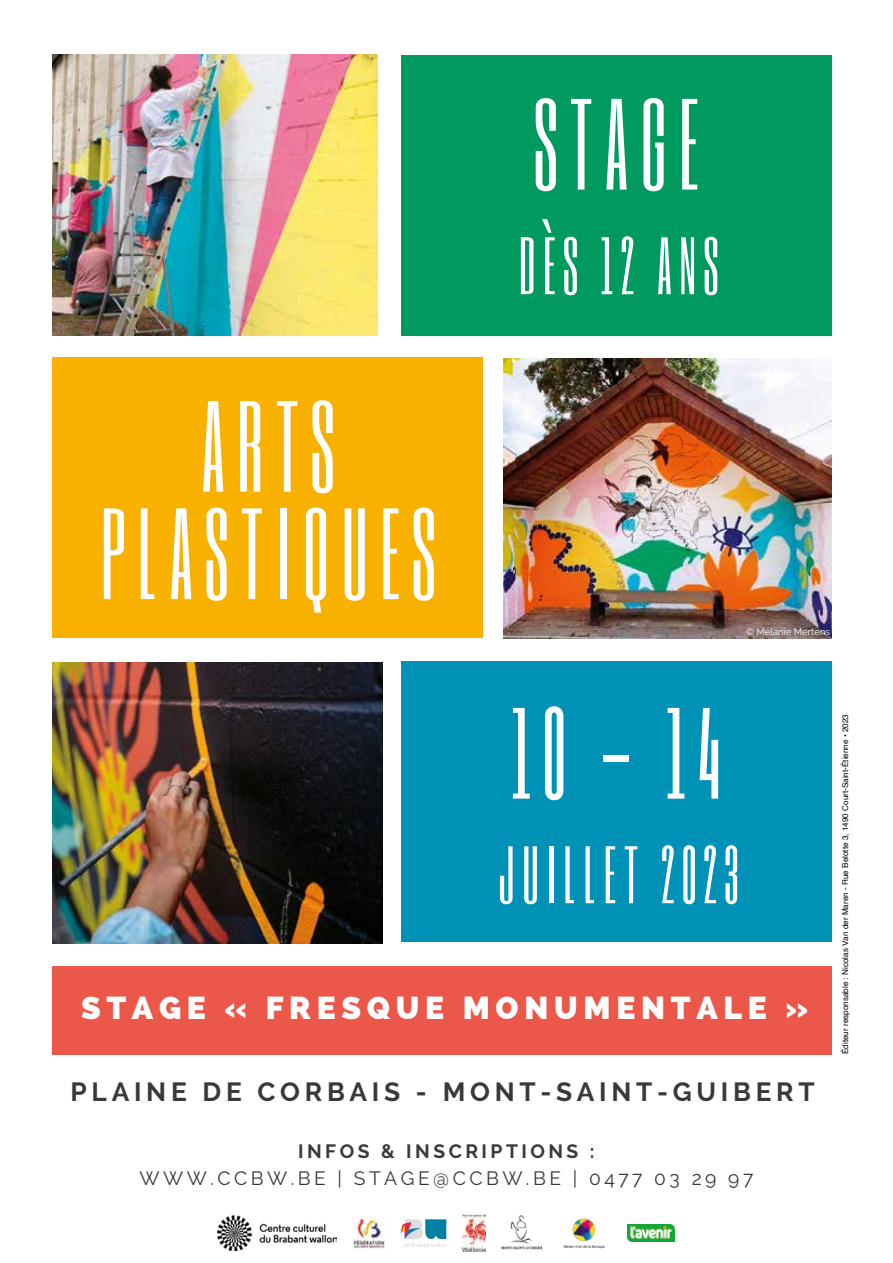
<style>
.page{position:relative;width:893px;height:1263px;background:#fff}
.page>*{position:absolute;margin:0;border:0;box-sizing:border-box;transform-origin:0 0}
.t1{font:107.55px/107.4px "Six Caps";letter-spacing:.11em;color:#fff;text-align:center}
.t2{font:67.5px "Six Caps";letter-spacing:.11em;color:#fff}
.t3{font:800 31.8px "Raleway";letter-spacing:.18em;color:#fff}
.t4{font:700 26.25px "Raleway";letter-spacing:.18em;color:#393938}
.t5{font:19.2px "Raleway";letter-spacing:.18em;color:#393938}
.t6{font:700 19.2px "Raleway";letter-spacing:.18em;color:#393938}
.t7{font:9.6px "Raleway";color:#fff}
.t8{font:8.1px "Helvetica";color:#000}
</style>
<div class="page">
<img style="left:53px;top:54px;width:324px;height:282px">
<img style="left:503px;top:358px;width:329px;height:280px">
<img style="left:53px;top:662px;width:330px;height:282px">
<div style="left:401px;top:55px;width:430px;height:281px;background:#00995f"></div>
<div style="left:401px;top:661px;width:430px;height:281px;background:#0092b6"></div>
<div style="left:53px;top:966px;width:779px;height:88px;background:#eb584a"></div>
<img style="left:218px;top:1216px;width:119px;height:34px">
<img style="left:353px;top:1216px;width:31px;height:34px">
<svg style="left:401px;top:1219px;width:45px;height:28px"></svg>
<img style="left:463px;top:1215px;width:22px;height:36px">
<img style="left:627px;top:1224px;width:48px;height:17px">
<img style="left:502px;top:1216px;width:40px;height:34px">
<img style="left:563px;top:1218px;width:42px;height:31px">
<div style="left:53px;top:357px;width:430px;height:281px;background:#f9b100"></div>
<h1 class="t1" style="left:534px;top:89px;width:167px">STAGE</h1>
<h2 class="t2" style="left:519px;top:219px;width:201px">DÈS 12 ANS</h2>
<h1 class="t1" style="left:100px;top:391px;width:337px">ARTS<br>PLASTIQUES</h1>
<p class="t7" style="left:746px;top:626px;width:86px">© Mélanie Mertens</p>
<h1 class="t1" style="left:511px;top:698px;width:212px">10 - 14</h1>
<h2 class="t2" style="left:498px;top:828px;width:243px">JUILLET 2023</h2>
<h3 class="t3" style="left:81px;top:990px;width:728px">STAGE « FRESQUE MONUMENTALE »</h3>
<h3 class="t4" style="left:71px;top:1077px;width:746px">PLAINE DE CORBAIS - MONT-SAINT-GUIBERT</h3>
<h3 class="t6" style="left:298px;top:1141px;width:298px">INFOS &amp; INSCRIPTIONS :</h3>
<h3 class="t5" style="left:140px;top:1167px;width:615px">WWW.CCBW.BE | STAGE@CCBW.BE | 0477 03 29 97</h3>
<p class="t8" style="left:839px;top:1054px;width:342px;rotate:-90deg">Éditeur responsable : Nicolas Van der Maren - Rue Belotte 3, 1490 Court-Saint-Étienne • 2023</p>
</div>
